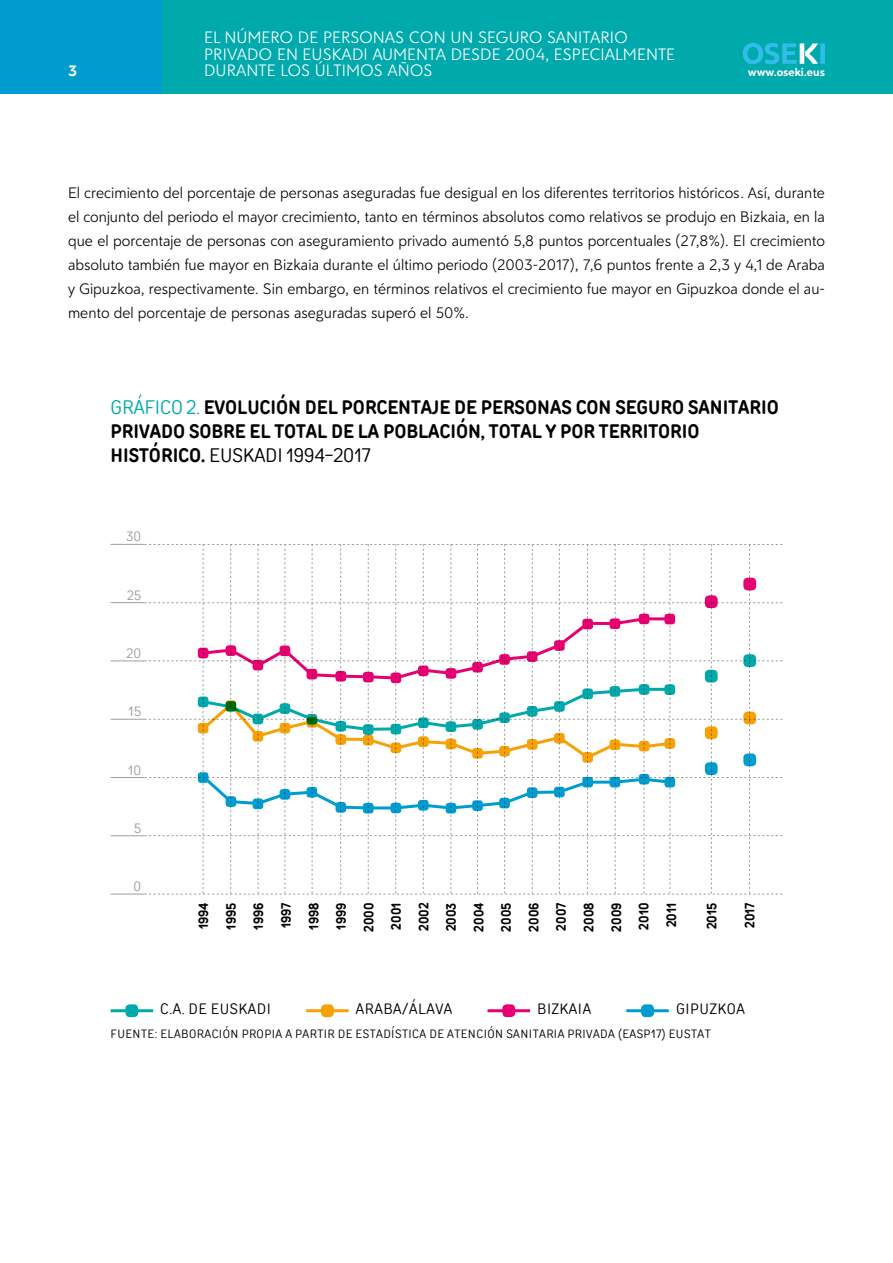
<style>
.page{position:relative;width:893px;height:1263px;background:#fff}
.page>*{position:absolute;margin:0;border:0;box-sizing:border-box;transform-origin:0 0}
.t1{font:700 19.5px/24px "TT Rounds Condensed";color:#000}
.t2{font:300 18px/16.5px "Clarika Geometric";color:#fff}
.t3{font:300 16.5px/24px "Clarika Grotesque";color:#000;text-align:justify;scale:.96 1}
.t4{font:700 16.5px "Clarika Grotesque";color:#fff;scale:.96 1}
.t5{font:15px "TT Rounds Condensed";letter-spacing:.04em;color:#000}
.t6{font:700 13.5px/27.5px "TT Rounds Condensed";color:#000;text-align:center;scale:.96 1}
.t7{font:13.5px "TT Rounds Condensed";letter-spacing:.02em;color:#9d9d9c}
.t8{font:12px "TT Rounds Condensed";letter-spacing:.04em;color:#000}
.t9{font:700 12px "Clarika Grotesque";color:#fff;scale:.96 1}
.s1{font-weight:400;color:#00a9ab}
.s2{font-weight:400}
</style>
<div class="page">
<div style="left:154px;top:0;width:739px;height:94px;background:#00a9ab"></div>
<div style="left:0;top:0;width:162px;height:94px;background:#009cd0"></div>
<svg style="left:743px;top:43px;width:82px;height:21px"></svg>
<hr style="left:111px;top:1009px;width:42px;height:3px;background:#00a9ab">
<div style="left:125px;top:1004px;width:13px;height:13px;background:#00a9ab;border-radius:4px"></div>
<hr style="left:306px;top:1009px;width:43px;height:3px;background:#f6a106">
<div style="left:321px;top:1004px;width:13px;height:13px;background:#f6a106;border-radius:4px"></div>
<hr style="left:487px;top:1009px;width:43px;height:3px;background:#e60071">
<div style="left:502px;top:1004px;width:13px;height:13px;background:#e60071;border-radius:4px"></div>
<hr style="left:626px;top:1009px;width:43px;height:3px;background:#009cd0">
<div style="left:641px;top:1004px;width:13px;height:13px;background:#009cd0;border-radius:4px"></div>
<hr style="left:111px;top:544px;width:34px;height:1px;background:#9d9d9c">
<hr style="left:111px;top:602px;width:34px;height:1px;background:#9d9d9c">
<hr style="left:111px;top:660px;width:34px;height:1px;background:#9d9d9c">
<hr style="left:111px;top:719px;width:34px;height:1px;background:#9d9d9c">
<hr style="left:111px;top:777px;width:34px;height:1px;background:#9d9d9c">
<hr style="left:111px;top:835px;width:34px;height:1px;background:#9d9d9c">
<hr style="left:111px;top:894px;width:34px;height:1px;background:#9d9d9c">
<svg style="left:145px;top:544px;width:637px;height:351px"></svg>
<p class="t2" style="left:204px;top:28px;width:470px">EL NÚMERO DE PERSONAS CON UN SEGURO SANITARIO<br>PRIVADO EN EUSKADI AUMENTA DESDE 2004, ESPECIALMENTE</p>
<p class="t4" style="left:68px;top:60px;width:11px">3</p>
<p class="t2" style="left:204px;top:61px;width:230px">DURANTE LOS ÚLTIMOS AÑOS</p>
<p class="t9" style="left:748px;top:64px;width:82px">www.oseki.eus</p>
<p class="t3" style="left:68px;top:180px;width:790px">El crecimiento del porcentaje de personas aseguradas fue desigual en los diferentes territorios históricos. Así, durante el conjunto del periodo el mayor crecimiento, tanto en términos absolutos como relativos se produjo en Bizkaia, en la que el porcentaje de personas con aseguramiento privado aumentó 5,8 puntos porcentuales (27,8%). El crecimiento absoluto también fue mayor en Bizkaia durante el último periodo (2003-2017), 7,6 puntos frente a 2,3 y 4,1 de Araba y Gipuzkoa, respectivamente. Sin embargo, en términos relativos el crecimiento fue mayor en Gipuzkoa donde el au&shy;mento del porcentaje de personas aseguradas superó el 50%.</p>
<p class="t1" style="left:111px;top:395px;width:670px"><span class="s1">GRÁFICO 2.</span> EVOLUCIÓN DEL PORCENTAJE DE PERSONAS CON SEGURO SANITARIO<br>PRIVADO SOBRE EL TOTAL DE LA POBLACIÓN, TOTAL Y POR TERRITORIO<br>HISTÓRICO. <span class="s2">EUSKADI 1994-2017</span></p>
<p class="t7" style="left:126px;top:528px;width:16px">30</p>
<p class="t7" style="left:127px;top:586px;width:16px">25</p>
<p class="t7" style="left:126px;top:644px;width:16px">20</p>
<p class="t7" style="left:129px;top:703px;width:14px">15</p>
<p class="t7" style="left:128px;top:761px;width:15px">10</p>
<p class="t7" style="left:134px;top:819px;width:9px">5</p>
<p class="t7" style="left:133px;top:877px;width:9px">0</p>
<p class="t6" style="left:190px;top:932px;width:32px;rotate:-90deg">1994<br>1995<br>1996<br>1997<br>1998<br>1999<br>2000<br>2001<br>2002<br>2003<br>2004<br>2005<br>2006<br>2007<br>2008<br>2009<br>2010<br>2011</p>
<p class="t6" style="left:698px;top:929px;width:29px;rotate:-90deg">2015</p>
<p class="t6" style="left:736px;top:928px;width:28px;rotate:-90deg">2017</p>
<p class="t5" style="left:160px;top:999px;width:112px">C.A. DE EUSKADI</p>
<p class="t5" style="left:356px;top:999px;width:98px">ARABA/ÁLAVA</p>
<p class="t5" style="left:537px;top:999px;width:55px">BIZKAIA</p>
<p class="t5" style="left:676px;top:999px;width:70px">GIPUZKOA</p>
<p class="t8" style="left:111px;top:1026px;width:23px">FUENTE</p>
<p class="t8" style="left:155px;top:1026px;width:301px">: ELABORACIÓN PROPIA A PARTIR DE ESTADÍSTICA DE ATEN</p>
<p class="t8" style="left:476px;top:1026px;width:236px">CIÓN SAN ITARIA PRIVADA (EASP17) EUSTAT</p>
</div>
